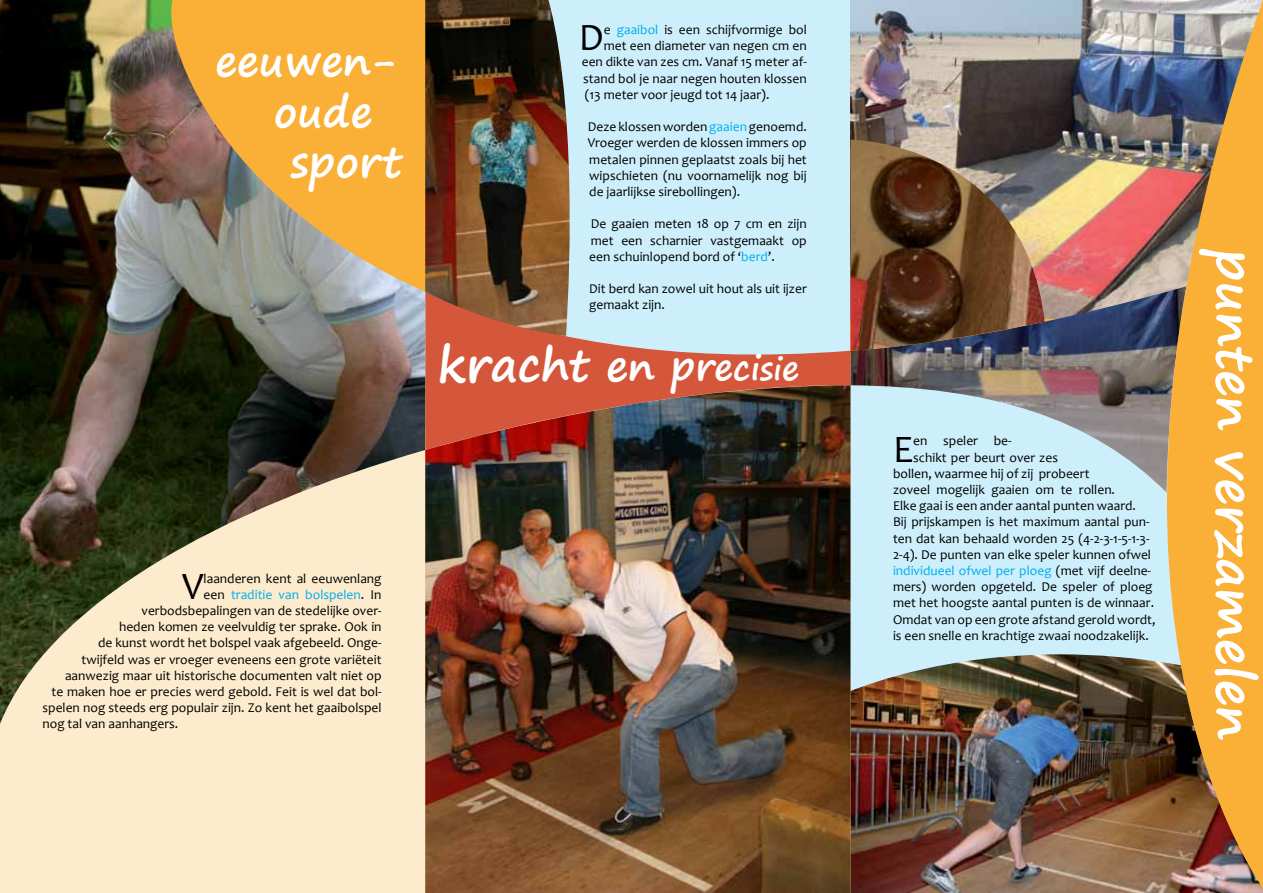
<style>
.page{position:relative;width:1263px;height:893px;background:#fff}
.page>*{position:absolute;margin:0;border:0;box-sizing:border-box;transform-origin:0 0}
.t1{font:700 51px "Segoe Print";color:#fff}
.t2{font:700 48px "Segoe Print";color:#fff}
.t3{font:700 42px "Segoe Print";color:#fff}
.t4{font:39px "Candara";color:#000}
.t5{font:13.5px/16.2px "Candara";color:#000;text-align:justify}
.t6{font:13.5px "Candara";color:#00aeef}
.s1{color:#00aeef}
.s2{font-size:46.5px}
.s3{font-size:45px}
.s4{font-size:43.5px}
.s5{font-size:42px}
.s6{font-size:40.5px}
.s7{font-size:39px}
.s8{font-size:37.5px}
.s9{font-size:36px}
.s10{font-size:34.5px}
.s11{font-size:33px}
.s12{font-size:31.5px}
.s13{font-size:30px}
.s14{color:#000}
</style>
<div class="page">
<div style="left:850px;top:377px;width:413px;height:516px;background:#cdeffb"></div>
<div style="left:506px;top:0;width:344px;height:361px;background:#cdeffb"></div>
<svg style="left:425px;top:336px;width:425px;height:49px;fill:#d4573b"></svg>
<img style="left:850px;top:654px;width:190px;height:239px">
<img style="left:850px;top:0;width:190px;height:140px">
<img style="left:850px;top:351px;width:190px;height:142px">
<img style="left:850px;top:140px;width:190px;height:211px">
<img style="left:1040px;top:0;width:223px;height:893px">
<div style="left:0;top:428px;width:425px;height:465px;background:#fdebcd"></div>
<img style="left:425px;top:385px;width:425px;height:508px">
<img style="left:425px;top:0;width:145px;height:336px">
<img style="left:0;top:0;width:425px;height:724px">
<h3 class="t3" style="left:215px;top:23px;width:184px">eeuwen-</h3>
<h3 class="t3" style="left:274px;top:73px;width:100px">oude</h3>
<h3 class="t3" style="left:291px;top:124px;width:113px">sport</h3>
<h3 class="t4" style="left:579px;top:13px;width:27px">D</h3>
<p class="t5" style="left:604px;top:21px;width:204px">e <span class="s1">gaaibol</span> is een schijfvormige bol</p>
<p class="t5" style="left:604px;top:38px;width:204px">met een diameter van negen cm en</p>
<p class="t5" style="left:582px;top:54px;width:227px">een dikte van zes cm. Vanaf 15 meter af-</p>
<p class="t5" style="left:583px;top:70px;width:225px">stand bol je naar negen houten klossen</p>
<p class="t5" style="left:585px;top:86px;width:186px">(13 meter voor jeugd tot 14 jaar).</p>
<p class="t5" style="left:588px;top:119px;width:221px">Deze klossen worden <span class="s1">gaaien</span> genoemd.<br>Vroeger werden de klossen immers op metalen pinnen geplaatst zoals bij het wipschieten (nu voornamelijk nog bij de jaarlijkse sirebollingen).</p>
<p class="t5" style="left:589px;top:216px;width:219px">De gaaien meten 18 op 7 cm en zijn met een scharnier vastgemaakt op een schuinlopend bord of ‘<span class="s1">berd</span>’.</p>
<p class="t5" style="left:589px;top:281px;width:219px">Dit berd kan zowel uit hout als uit ijzer gemaakt zijn.</p>
<h2 class="t2" style="left:438px;top:321px;width:363px">kr<span class="s2">ac</span><span class="s3">h</span><span class="s4">t</span> <span class="s5">e</span><span class="s6">n</span> <span class="s7">p</span><span class="s8">r</span><span class="s9">e</span><span class="s10">c</span><span class="s11">i</span><span class="s12">s</span><span class="s13">i</span><span class="s11">e</span></h2>
<h3 class="t4" style="left:182px;top:562px;width:23px">V</h3>
<p class="t5" style="left:204px;top:570px;width:179px">laanderen kent al eeuwenlang</p>
<p class="t6" style="left:204px;top:586px;width:179px"><span class="s14">een</span> traditie van bolspelen<span class="s14">. In</span></p>
<p class="t5" style="left:142px;top:602px;width:242px">verbodsbepalingen van de stedelijke over-</p>
<p class="t5" style="left:119px;top:619px;width:264px">heden komen ze veelvuldig ter sprake. Ook in</p>
<p class="t5" style="left:98px;top:635px;width:285px">de kunst wordt het bolspel vaak afgebeeld. Onge-</p>
<p class="t5" style="left:82px;top:651px;width:301px">twijfeld was er vroeger eveneens een grote variëteit</p>
<p class="t5" style="left:65px;top:667px;width:318px">aanwezig maar uit historische documenten valt niet op</p>
<p class="t5" style="left:52px;top:683px;width:331px">te maken hoe er precies werd gebold. Feit is wel dat bol-</p>
<p class="t5" style="left:43px;top:700px;width:341px">spelen nog steeds erg populair zijn. Zo kent het gaaibolspel</p>
<p class="t5" style="left:43px;top:716px;width:137px">nog tal van aanhangers.</p>
<h3 class="t4" style="left:893px;top:424px;width:22px">E</h3>
<p class="t5" style="left:913px;top:433px;width:100px">en speler be-</p>
<p class="t5" style="left:913px;top:449px;width:146px">schikt per beurt over zes</p>
<p class="t5" style="left:893px;top:465px;width:198px">bollen, waarmee hij of zij probeert</p>
<p class="t5" style="left:893px;top:481px;width:224px">zoveel mogelijk gaaien om te rollen.</p>
<p class="t5" style="left:893px;top:498px;width:244px">Elke gaai is een ander aantal punten waard.</p>
<p class="t5" style="left:893px;top:514px;width:258px">Bij prijskampen is het maximum aantal pun-</p>
<p class="t5" style="left:893px;top:530px;width:258px">ten dat kan behaald worden 25 (4-2-3-1-5-1-3-</p>
<p class="t5" style="left:893px;top:546px;width:259px">2-4). De punten van elke speler kunnen ofwel</p>
<p class="t6" style="left:893px;top:562px;width:259px">individueel ofwel per ploeg <span class="s14">(met vijf deelne-</span></p>
<p class="t5" style="left:893px;top:579px;width:261px">mers) worden opgeteld. De speler of ploeg</p>
<p class="t5" style="left:893px;top:595px;width:263px">met het hoogste aantal punten is de winnaar.</p>
<p class="t5" style="left:893px;top:611px;width:264px">Omdat van op een grote afstand gerold wordt,</p>
<p class="t5" style="left:893px;top:627px;width:257px">is een snelle en krachtige zwaai noodzakelijk.</p>
<h1 class="t1" style="left:1281px;top:249px;width:493px;rotate:90deg">punten verzamelen</h1>
</div>
